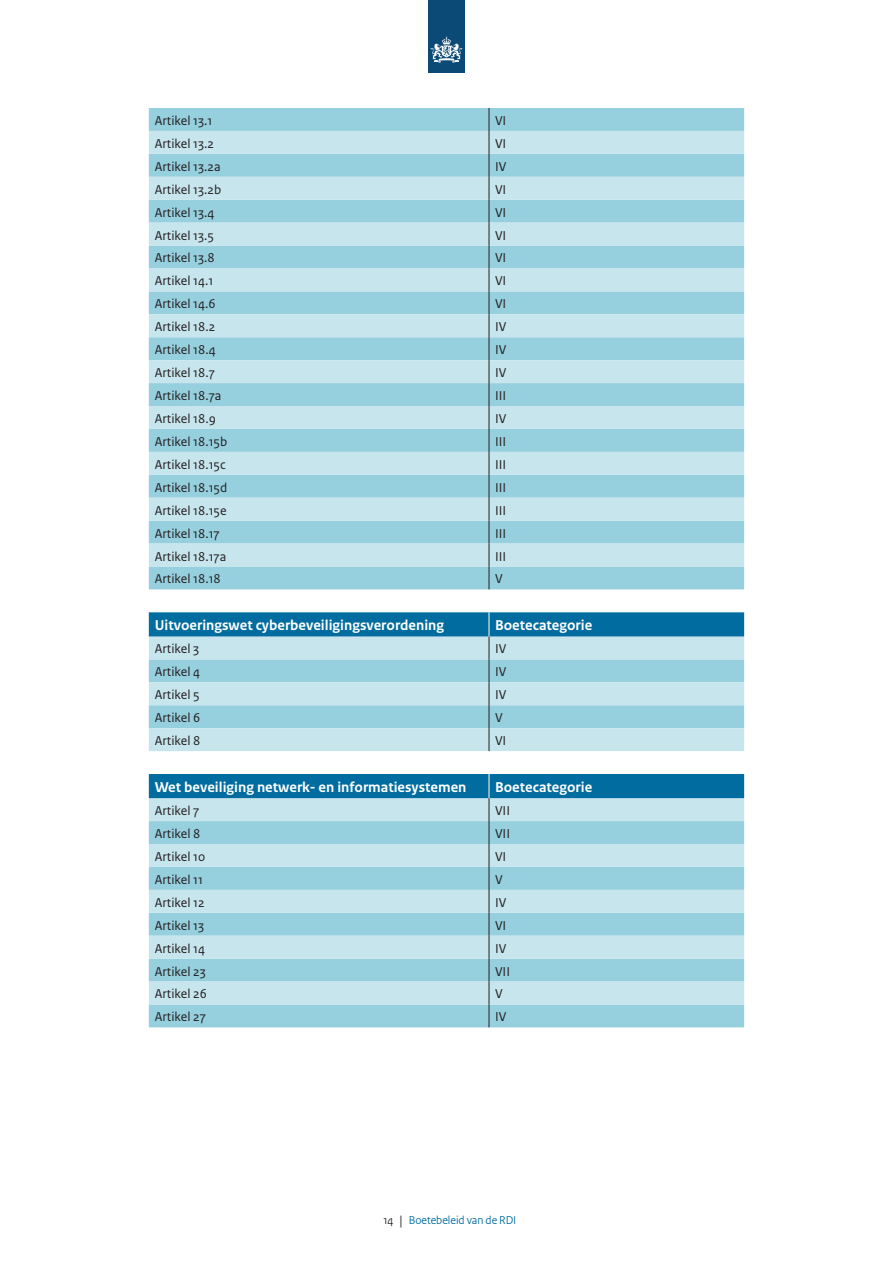
<style>
.page{position:relative;width:893px;height:1263px;background:#fff}
.page>*{position:absolute;margin:0;border:0;box-sizing:border-box;transform-origin:0 0}
.Kopcelstijl{font:700 15px "Rijksoverheid Sans Text";color:#fff}
.Celalineastijl{font:13.5px "Rijksoverheid Sans Text";color:#231f20}
.t1{font:12px "Rijksoverheid Sans Heading";color:#006c9f}
.s1{color:#231f20}
.s2{font-size:14.25px;color:#231f20}
</style>
<div class="page">
<div style="left:149px;top:108px;width:595px;height:919px;background:#96cfde"></div>
<svg style="left:149px;top:131px;width:595px;height:873px;fill:#c7e5ed"></svg>
<svg style="left:149px;top:612px;width:595px;height:186px"></svg>
<svg style="left:489px;top:108px;width:1px;height:481px"></svg>
<svg style="left:489px;top:612px;width:1px;height:139px"></svg>
<svg style="left:489px;top:774px;width:1px;height:253px"></svg>
<div style="left:428px;top:0;width:37px;height:73px;background:#0b4977"></div>
<svg style="left:431px;top:36px;width:31px;height:27px"></svg>
<p class="Celalineastijl" style="left:155px;top:113px;width:59px">Artikel 13.1</p>
<p class="Celalineastijl" style="left:495px;top:113px;width:13px">VI</p>
<p class="Celalineastijl" style="left:155px;top:136px;width:61px">Artikel 13.2</p>
<p class="Celalineastijl" style="left:495px;top:136px;width:13px">VI</p>
<p class="Celalineastijl" style="left:155px;top:159px;width:67px">Artikel 13.2a</p>
<p class="Celalineastijl" style="left:495px;top:159px;width:13px">IV</p>
<p class="Celalineastijl" style="left:155px;top:182px;width:68px">Artikel 13.2b</p>
<p class="Celalineastijl" style="left:495px;top:182px;width:13px">VI</p>
<p class="Celalineastijl" style="left:155px;top:204px;width:61px">Artikel 13.4</p>
<p class="Celalineastijl" style="left:495px;top:204px;width:13px">VI</p>
<p class="Celalineastijl" style="left:155px;top:227px;width:61px">Artikel 13.5</p>
<p class="Celalineastijl" style="left:495px;top:227px;width:13px">VI</p>
<p class="Celalineastijl" style="left:155px;top:250px;width:61px">Artikel 13.8</p>
<p class="Celalineastijl" style="left:495px;top:250px;width:13px">VI</p>
<p class="Celalineastijl" style="left:155px;top:273px;width:60px">Artikel 14.1</p>
<p class="Celalineastijl" style="left:495px;top:273px;width:13px">VI</p>
<p class="Celalineastijl" style="left:155px;top:296px;width:62px">Artikel 14.6</p>
<p class="Celalineastijl" style="left:495px;top:296px;width:13px">VI</p>
<p class="Celalineastijl" style="left:155px;top:319px;width:62px">Artikel 18.2</p>
<p class="Celalineastijl" style="left:495px;top:319px;width:13px">IV</p>
<p class="Celalineastijl" style="left:155px;top:342px;width:62px">Artikel 18.4</p>
<p class="Celalineastijl" style="left:495px;top:342px;width:13px">IV</p>
<p class="Celalineastijl" style="left:155px;top:365px;width:62px">Artikel 18.7</p>
<p class="Celalineastijl" style="left:495px;top:365px;width:13px">IV</p>
<p class="Celalineastijl" style="left:155px;top:388px;width:68px">Artikel 18.7a</p>
<p class="Celalineastijl" style="left:495px;top:388px;width:13px">III</p>
<p class="Celalineastijl" style="left:155px;top:411px;width:63px">Artikel 18.9</p>
<p class="Celalineastijl" style="left:495px;top:411px;width:13px">IV</p>
<p class="Celalineastijl" style="left:155px;top:434px;width:74px">Artikel 18.15b</p>
<p class="Celalineastijl" style="left:495px;top:434px;width:13px">III</p>
<p class="Celalineastijl" style="left:155px;top:457px;width:72px">Artikel 18.15c</p>
<p class="Celalineastijl" style="left:495px;top:457px;width:13px">III</p>
<p class="Celalineastijl" style="left:155px;top:480px;width:74px">Artikel 18.15d</p>
<p class="Celalineastijl" style="left:495px;top:480px;width:13px">III</p>
<p class="Celalineastijl" style="left:155px;top:502px;width:73px">Artikel 18.15e</p>
<p class="Celalineastijl" style="left:495px;top:502px;width:13px">III</p>
<p class="Celalineastijl" style="left:155px;top:525px;width:66px">Artikel 18.17</p>
<p class="Celalineastijl" style="left:495px;top:525px;width:13px">III</p>
<p class="Celalineastijl" style="left:155px;top:548px;width:73px">Artikel 18.17a</p>
<p class="Celalineastijl" style="left:495px;top:548px;width:13px">III</p>
<p class="Celalineastijl" style="left:155px;top:571px;width:67px">Artikel 18.18</p>
<p class="Celalineastijl" style="left:495px;top:571px;width:9px">V</p>
<p class="Kopcelstijl" style="left:155px;top:617px;width:291px">Uitvoeringswet cyberbeveiligingsverordening</p>
<p class="Kopcelstijl" style="left:495px;top:617px;width:99px">Boetecategorie</p>
<p class="Celalineastijl" style="left:155px;top:641px;width:46px">Artikel 3</p>
<p class="Celalineastijl" style="left:495px;top:641px;width:13px">IV</p>
<p class="Celalineastijl" style="left:155px;top:664px;width:47px">Artikel 4</p>
<p class="Celalineastijl" style="left:495px;top:664px;width:13px">IV</p>
<p class="Celalineastijl" style="left:155px;top:687px;width:47px">Artikel 5</p>
<p class="Celalineastijl" style="left:495px;top:687px;width:13px">IV</p>
<p class="Celalineastijl" style="left:155px;top:710px;width:47px">Artikel 6</p>
<p class="Celalineastijl" style="left:495px;top:710px;width:9px">V</p>
<p class="Celalineastijl" style="left:155px;top:733px;width:47px">Artikel 8</p>
<p class="Celalineastijl" style="left:495px;top:733px;width:13px">VI</p>
<p class="Kopcelstijl" style="left:155px;top:779px;width:313px">Wet beveiliging netwerk- en informatiesystemen</p>
<p class="Kopcelstijl" style="left:495px;top:779px;width:99px">Boetecategorie</p>
<p class="Celalineastijl" style="left:155px;top:803px;width:46px">Artikel 7</p>
<p class="Celalineastijl" style="left:495px;top:803px;width:17px">VII</p>
<p class="Celalineastijl" style="left:155px;top:826px;width:47px">Artikel 8</p>
<p class="Celalineastijl" style="left:495px;top:826px;width:17px">VII</p>
<p class="Celalineastijl" style="left:155px;top:849px;width:52px">Artikel 10</p>
<p class="Celalineastijl" style="left:495px;top:849px;width:13px">VI</p>
<p class="Celalineastijl" style="left:155px;top:872px;width:50px">Artikel 11</p>
<p class="Celalineastijl" style="left:495px;top:872px;width:9px">V</p>
<p class="Celalineastijl" style="left:155px;top:895px;width:51px">Artikel 12</p>
<p class="Celalineastijl" style="left:495px;top:895px;width:13px">IV</p>
<p class="Celalineastijl" style="left:155px;top:917px;width:51px">Artikel 13</p>
<p class="Celalineastijl" style="left:495px;top:917px;width:13px">VI</p>
<p class="Celalineastijl" style="left:155px;top:940px;width:52px">Artikel 14</p>
<p class="Celalineastijl" style="left:495px;top:940px;width:13px">IV</p>
<p class="Celalineastijl" style="left:155px;top:963px;width:53px">Artikel 23</p>
<p class="Celalineastijl" style="left:495px;top:963px;width:17px">VII</p>
<p class="Celalineastijl" style="left:155px;top:986px;width:54px">Artikel 26</p>
<p class="Celalineastijl" style="left:495px;top:986px;width:9px">V</p>
<p class="Celalineastijl" style="left:155px;top:1009px;width:53px">Artikel 27</p>
<p class="Celalineastijl" style="left:495px;top:1009px;width:13px">IV</p>
<p class="t1" style="left:383px;top:1213px;width:134px"><span class="s1">14</span> <span class="s2">|</span> Boetebeleid van de RDI</p>
</div>
